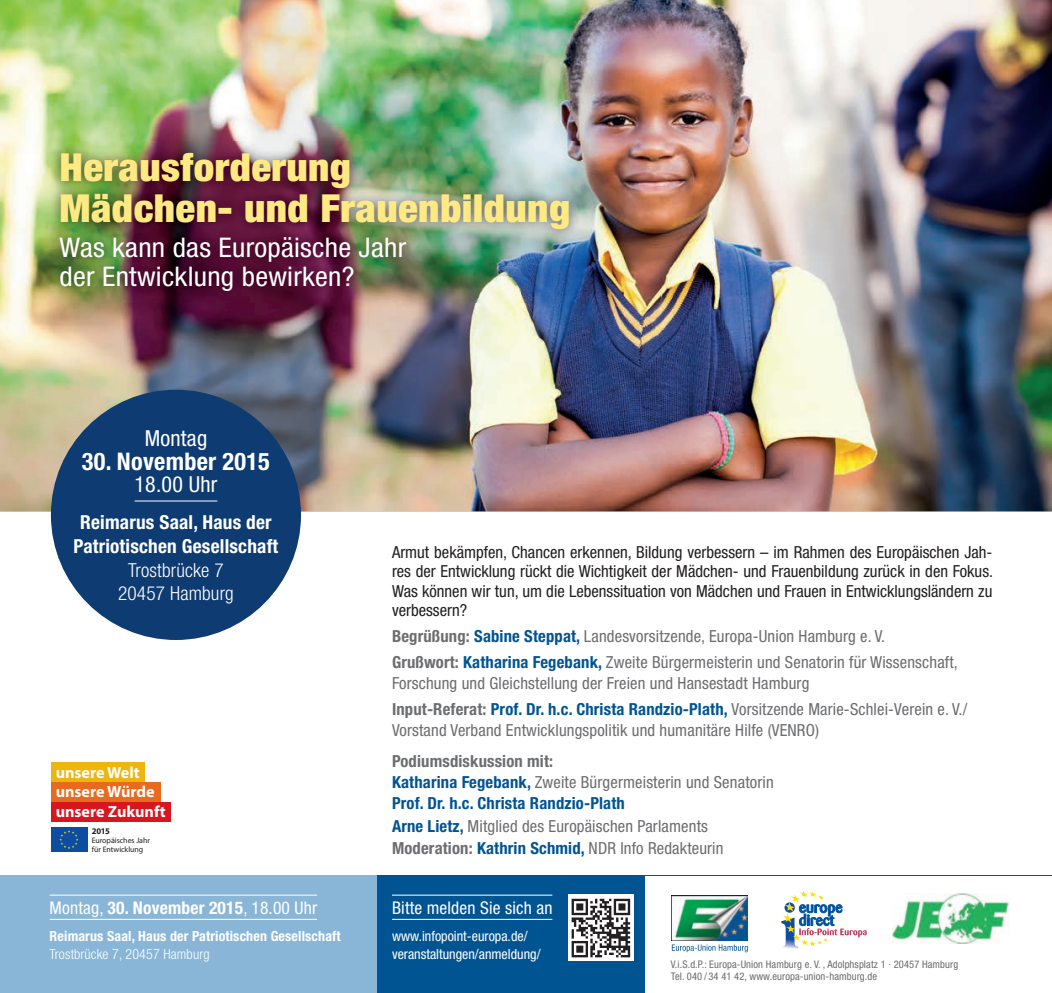
<style>
.page{position:relative;width:1052px;height:993px;background:#fff}
.page>*{position:absolute;margin:0;border:0;box-sizing:border-box;transform-origin:0 0}
.t1{font:900 condensed 38.68px/40.6px "Helvetica Neue";letter-spacing:.01em;color:#ffe982;scale:1.06 1}
.t2{font:condensed 27.12px/29.1px "Helvetica Neue";letter-spacing:.01em;color:#fff;scale:1.06 1}
.t3{font:700 condensed 24.32px "Helvetica Neue";letter-spacing:.01em;color:#fff}
.t4{font:condensed 22.05px "Helvetica Neue";letter-spacing:.01em;color:#fff}
.t5{font:700 condensed 19.25px/23.8px "Helvetica Neue";letter-spacing:.01em;color:#fff;text-align:center}
.t6{font:300 condensed 19.25px/23.8px "Helvetica Neue";letter-spacing:.01em;color:#fff;text-align:center}
.t7{font:condensed 17.5px "Helvetica Neue";letter-spacing:.01em;color:#fff}
.t8{font:condensed 16.62px/25.9px "Helvetica Neue";letter-spacing:.01em;color:#6c6d70}
.t9{font:condensed 16.62px/19.2px "Helvetica Neue";color:#231f20;text-align:justify}
.t10{font:700 condensed 16.62px/21px "Helvetica Neue";letter-spacing:.01em;color:#015492}
.t11{font:700 16.1px/19.4px "Myriad Pro";color:#fff}
.t12{font:condensed 14px/17.5px "Helvetica Neue";color:#fff}
.t13{font:700 condensed 14px "Helvetica Neue";letter-spacing:.01em;color:#fff}
.t14{font:300 condensed 14px "Helvetica Neue";letter-spacing:.01em;color:#fff}
.t15{font:condensed 10.5px/12.2px "Helvetica Neue";letter-spacing:.01em;color:#6c6d70}
.t16{font:700 8.58px "Myriad Pro";color:#231f20}
.t17{font:7.88px/9.3px "Myriad Pro";letter-spacing:-.005em;color:#231f20}
.s1{font-weight:700}
.s2{font-weight:700;color:#015492}
.s3{color:#6c6d70}
.s4{font-weight:400;color:#6c6d70}
</style>
<div class="page">
<img style="left:0;top:0;width:1052px;height:511px">
<div style="left:51px;top:389px;width:250px;height:250px;background:#0e3b71;border-radius:50%"></div>
<hr style="left:135px;top:500px;width:82px;height:1px;background:#fff">
<img style="left:49px;top:142px;width:532px;height:160px">
<div style="left:0;top:874px;width:483px;height:118px;background:#89b6d6"></div>
<hr style="left:451px;top:874px;width:601px;height:1px;background:#015492">
<hr style="left:50px;top:894px;width:267px;height:1px;background:#fff">
<hr style="left:50px;top:918px;width:267px;height:1px;background:#fff">
<div style="left:377px;top:874px;width:268px;height:118px;background:#015492"></div>
<hr style="left:392px;top:894px;width:160px;height:1px;background:#fff">
<hr style="left:392px;top:918px;width:160px;height:1px;background:#fff">
<div style="left:567px;top:894px;width:66px;height:66px;background:#fff"></div>
<svg style="left:571px;top:899px;width:60px;height:59px"></svg>
<svg style="left:571px;top:898px;width:59px;height:59px"></svg>
<svg style="left:672px;top:944px;width:76px;height:8px"></svg>
<img style="left:671px;top:895px;width:76px;height:45px">
<svg style="left:781px;top:891px;width:85px;height:57px"></svg>
<img style="left:892px;top:893px;width:117px;height:49px">
<div style="left:51px;top:827px;width:36px;height:24px;background:#0d4da1"></div>
<svg style="left:60px;top:830px;width:18px;height:18px"></svg>
<div style="left:51px;top:762px;width:94px;height:19px;background:#edb50e"></div>
<div style="left:51px;top:781px;width:109px;height:20px;background:#e86a1f"></div>
<div style="left:51px;top:801px;width:120px;height:20px;background:#d7171f"></div>
<h1 class="t1" style="left:60px;top:147px;width:483px">Herausforderung<br>Mädchen- und Frauenbildung</h1>
<h2 class="t2" style="left:60px;top:232px;width:328px">Was kann das Europäische Jahr der Entwicklung bewirken?</h2>
<h3 class="t4" style="left:145px;top:425px;width:64px">Montag</h3>
<h3 class="t3" style="left:82px;top:446px;width:189px">30. November 2015</h3>
<h3 class="t4" style="left:134px;top:471px;width:84px">18.00 Uhr</h3>
<p class="t5" style="left:74px;top:509px;width:206px">Reimarus Saal, Haus der<br>Patriotischen Gesellschaft</p>
<p class="t6" style="left:118px;top:557px;width:117px">Trostbrücke 7<br>20457 Hamburg</p>
<p class="t11" style="left:56px;top:762px;width:112px">unsere Welt unsere Würde unsere Zukunft</p>
<p class="t16" style="left:92px;top:825px;width:20px">2015</p>
<p class="t17" style="left:92px;top:834px;width:60px">Europäisches Jahr für Entwicklung</p>
<p class="t7" style="left:50px;top:897px;width:269px">Montag, <span class="s1">30. November 2015</span>, 18.00 Uhr</p>
<p class="t13" style="left:50px;top:927px;width:292px">Reimarus Saal, Haus der Patriotischen Gesellschaft</p>
<p class="t14" style="left:50px;top:945px;width:161px">Trostbrücke 7, 20457 Hamburg</p>
<p class="t9" style="left:392px;top:542px;width:602px">Armut bekämpfen, Chancen erkennen, Bildung verbessern – im Rahmen des Europäischen Jah&shy;res der Entwicklung rückt die Wichtigkeit der Mädchen- und Frauenbildung zurück in den Fokus.<br>Was können wir tun, um die Lebenssituation von Mädchen und Frauen in Entwicklungsländern zu verbessern?</p>
<p class="t8" style="left:392px;top:622px;width:567px"><span class="s1">Begrüßung:</span> <span class="s2">Sabine Steppat,</span> Landesvorsitzende, Europa-Union Hamburg e. V.<br><span class="s1">Grußwort:</span> <span class="s2">Katharina Fegebank,</span> Zweite Bürgermeisterin und Senatorin für Wissenschaft,</p>
<p class="t8" style="left:392px;top:669px;width:577px">Forschung und Gleichstellung der Freien und Hansestadt Hamburg<br><span class="s1">Input-Referat:</span> <span class="s2">Prof. Dr. h.c. Christa Randzio-Plath,</span> Vorsitzende Marie-Schlei-Verein e. V./</p>
<p class="t8" style="left:392px;top:716px;width:429px">Vorstand Verband Entwicklungspolitik und humanitäre Hilfe (VENRO)</p>
<p class="t10" style="left:392px;top:749px;width:383px"><span class="s3">Podiumsdiskussion mit:<br></span>Katharina Fegebank, <span class="s4">Zweite Bürgermeisterin und Senatorin<br></span>Prof. Dr. h.c. Christa Randzio-Plath</p>
<p class="t8" style="left:392px;top:813px;width:333px;line-height:22.8px"><span class="s2">Arne Lietz,</span> Mitglied des Europäischen Parlaments<br><span class="s1">Moderation:</span> <span class="s2">Kathrin Schmid,</span> NDR Info Redakteurin</p>
<p class="t7" style="left:392px;top:897px;width:162px">Bitte melden Sie sich an</p>
<p class="t12" style="left:392px;top:927px;width:150px">www.infopoint-europa.de/ veranstaltungen/anmeldung/</p>
<p class="t15" style="left:671px;top:957px;width:289px">V.i.S.d.P.: Europa-Union Hamburg e. V. , Adolphsplatz 1 · 20457 Hamburg<br>Tel. 040 / 34 41 42, www.europa-union-hamburg.de</p>
</div>
